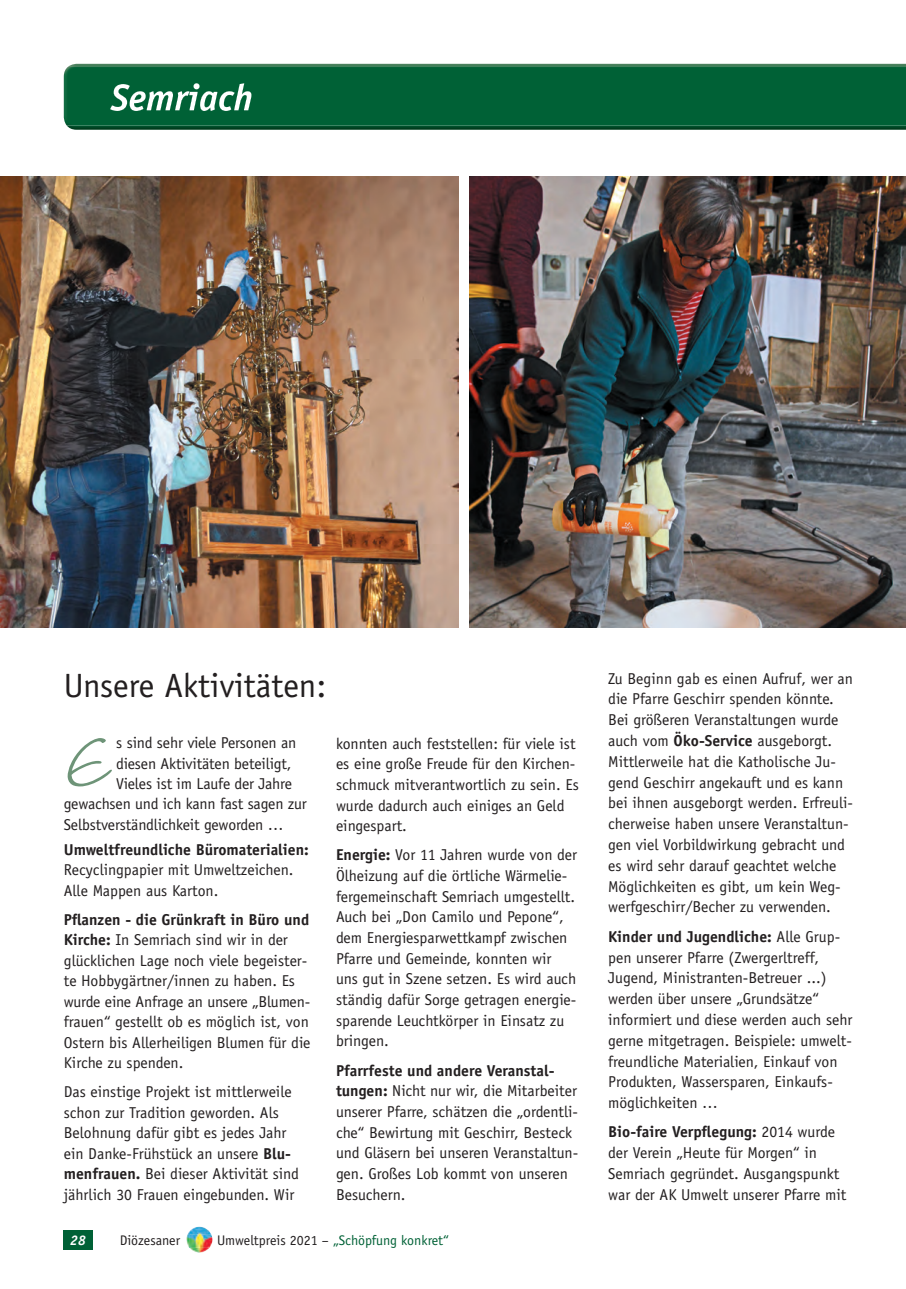
<style>
.page{position:relative;width:906px;height:1289px;background:#fff}
.page>*{position:absolute;margin:0;border:0;box-sizing:border-box;transform-origin:0 0}
.t1{font:103.35px "Wiesbaden Swing LT Std";color:#6e9478}
.t2{font:33.75px "Officina Sans Std";color:#231f20}
.t3{font:15.75px/20.9px "Officina Sans Std";color:#231f20}
.t4{font:700 15.75px "Officina Sans Std";color:#231f20}
.t5{font:13.95px "Officina Sans Std";color:#006136}
.t6{font:13.95px "Officina Sans Std";color:#231f20}
.t7{font:italic 700 13.95px "Officina Sans Std";color:#fff}
.s1{font-weight:700}
.s2{color:#231f20}
</style>
<div class="page">
<div style="left:63px;top:1230px;width:30px;height:19px;background:#006136"></div>
<img style="left:188px;top:1226px;width:23px;height:8px">
<img style="left:186px;top:1234px;width:26px;height:13px">
<hr style="left:68px;top:64px;width:838px;height:3px;background:#43815c">
<img style="left:67px;top:126px;width:839px;height:4px">
<div style="left:64px;top:67px;width:842px;height:59px;background:#006136"></div>
<img style="left:110px;top:83px;width:141px;height:28px">
<img style="left:1px;top:176px;width:458px;height:451px">
<img style="left:469px;top:176px;width:437px;height:451px">
<h2 class="t2" style="left:64px;top:665px;width:264px">Unsere Aktivitäten:</h2>
<h1 class="t1" style="left:64px;top:704px;width:51px">E</h1>
<p class="t3" style="left:116px;top:732px;width:182px">s sind sehr viele Personen an</p>
<p class="t3" style="left:116px;top:753px;width:177px">diesen Aktivitäten beteiligt,</p>
<p class="t3" style="left:116px;top:773px;width:177px">Vieles ist im Laufe der Jahre</p>
<p class="t3" style="left:64px;top:793px;width:244px">gewachsen und ich kann fast sagen zur</p>
<p class="t3" style="left:64px;top:814px;width:221px">Selbstverständlichkeit geworden …</p>
<p class="t4" style="left:64px;top:839px;width:247px">Umweltfreundliche Büromaterialien:</p>
<p class="t3" style="left:64px;top:859px;width:231px">Recyclingpapier mit Umweltzeichen.<br>Alle Mappen aus Karton.</p>
<p class="t3" style="left:64px;top:909px;width:248px"><span class="s1">Pflanzen - die Grünkraft in Büro und Kirche:</span> In Semriach sind wir in der glücklichen Lage noch viele begeister&shy;te Hobbygärtner/innen zu haben. Es wurde eine Anfrage an unsere „Blumen&shy;frauen“ gestellt ob es möglich ist, von Ostern bis Allerheiligen Blumen für die Kirche zu spenden.</p>
<p class="t3" style="left:64px;top:1081px;width:237px">Das einstige Projekt ist mittlerweile schon zur Tradition geworden. Als Belohnung dafür gibt es jedes Jahr ein Danke-Frühstück an unsere <span class="s1">Blu&shy;menfrauen.</span> Bei dieser Aktivität sind jährlich 30 Frauen eingebunden. Wir</p>
<p class="t3" style="left:336px;top:733px;width:244px">konnten auch feststellen: für viele ist es eine große Freude für den Kirchen&shy;schmuck mitverantwortlich zu sein. Es wurde dadurch auch einiges an Geld eingespart.</p>
<p class="t3" style="left:336px;top:844px;width:242px"><span class="s1">Energie:</span> Vor 11 Jahren wurde von der Ölheizung auf die örtliche Wärmelie&shy;fergemeinschaft Semriach umgestellt.<br>Auch bei „Don Camilo und Pepone“, dem Energiesparwettkampf zwischen Pfarre und Gemeinde, konnten wir uns gut in Szene setzen. Es wird auch ständig dafür Sorge getragen energie&shy;sparende Leuchtkörper in Einsatz zu bringen.</p>
<p class="t3" style="left:336px;top:1059px;width:244px"><span class="s1">Pfarrfeste und andere Veranstal&shy;tungen:</span> Nicht nur wir, die Mitarbeiter unserer Pfarre, schätzen die „ordentli&shy;che“ Bewirtung mit Geschirr, Besteck und Gläsern bei unseren Veranstaltun&shy;gen. Großes Lob kommt von unseren Besuchern.</p>
<p class="t7" style="left:70px;top:1231px;width:17px">28</p>
<p class="t6" style="left:120px;top:1231px;width:62px">Diözesaner</p>
<p class="t5" style="left:217px;top:1231px;width:233px"><span class="s2">Umweltpreis 2021 –</span> „Schöpfung konkret“</p>
<p class="t3" style="left:608px;top:668px;width:246px">Zu Beginn gab es einen Aufruf, wer an die Pfarre Geschirr spenden könnte.<br>Bei größeren Veranstaltungen wurde auch vom <span class="s1">Öko-Service</span> ausgeborgt.<br>Mittlerweile hat die Katholische Ju&shy;gend Geschirr angekauft und es kann bei ihnen ausgeborgt werden. Erfreuli&shy;cherweise haben unsere Veranstaltun&shy;gen viel Vorbildwirkung gebracht und es wird sehr darauf geachtet welche Möglichkeiten es gibt, um kein Weg&shy;werfgeschirr/Becher zu verwenden.</p>
<p class="t3" style="left:608px;top:926px;width:246px"><span class="s1">Kinder und Jugendliche:</span> Alle Grup&shy;pen unserer Pfarre (Zwergerltreff, Jugend, Ministranten-Betreuer ...) werden über unsere „Grundsätze“ informiert und diese werden auch sehr gerne mitgetragen. Beispiele: umwelt&shy;freundliche Materialien, Einkauf von Produkten, Wassersparen, Einkaufs&shy;möglichkeiten …</p>
<p class="t3" style="left:608px;top:1121px;width:240px"><span class="s1">Bio-faire Verpflegung:</span> 2014 wurde der Verein „Heute für Morgen“ in Semriach gegründet. Ausgangspunkt war der AK Umwelt unserer Pfarre mit</p>
</div>
